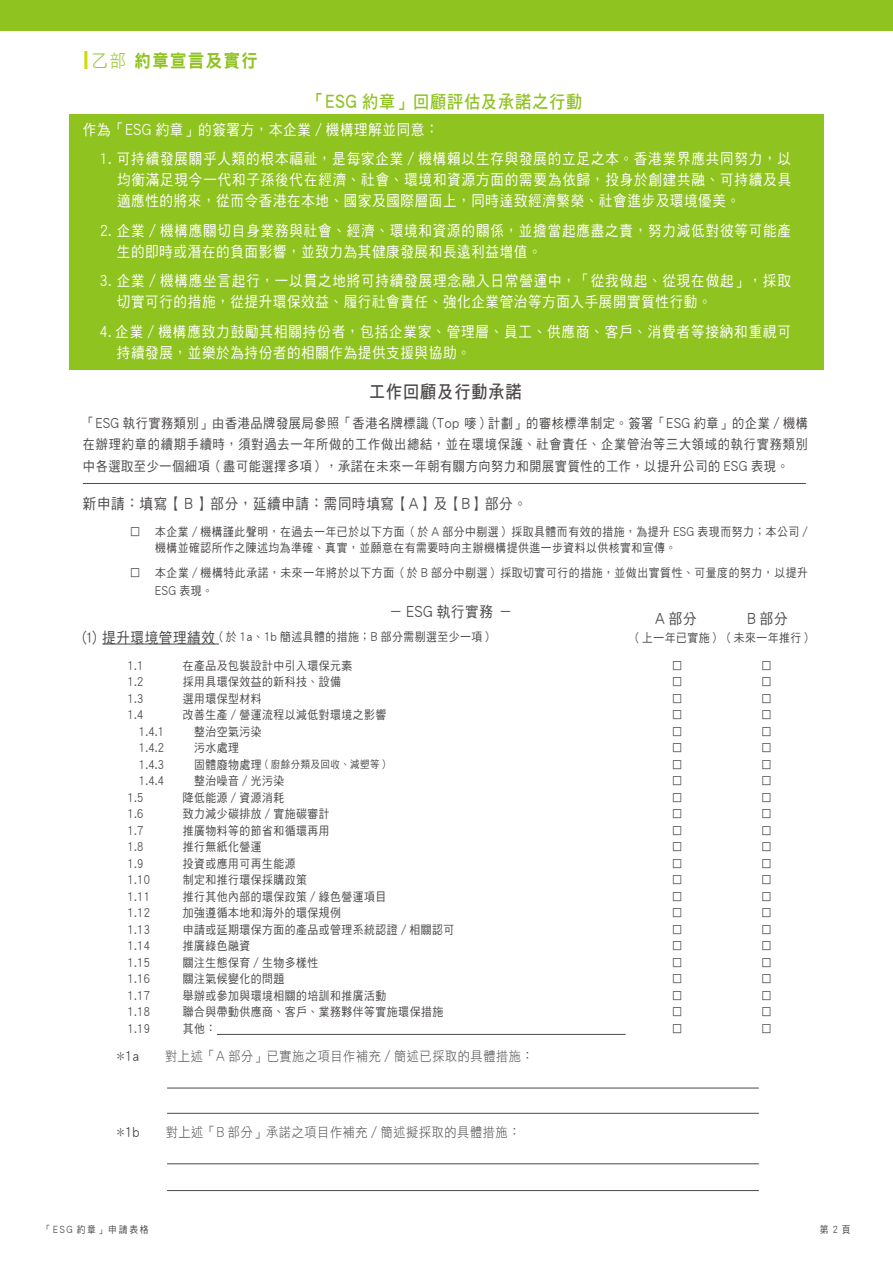
<style>
.page{position:relative;width:893px;height:1263px;background:#fff}
.page>*{position:absolute;margin:0;border:0;box-sizing:border-box;transform-origin:0 0}
.t1{font:18px "DF Hei HK W7";letter-spacing:.05em;color:#8fc31f;scale:.9 1}
.t2{font:18px "DF Hei HK W7";letter-spacing:.05em;color:#4c4948;scale:.9 1}
.t3{font:18px "DF Hei HK W9";letter-spacing:.1em;color:#8fc31f;scale:.9 1}
.t4{font:15px/21px "DF Hei HK W5";letter-spacing:.05em;color:#fff;scale:.9 1}
.t5{font:15px/21px "DF Hei HK W5";letter-spacing:.07em;color:#fff;scale:.9 1}
.t6{font:15px "DF Hei HK W5";letter-spacing:.05em;color:#4c4948;scale:.9 1}
.t7{font:13.5px/21.5px "DF Hei HK W5";letter-spacing:.05em;color:#4c4948;text-align:justify;scale:.9 1}
.t8{font:13.5px "DF Hei HK W3";letter-spacing:.05em;color:#4c4948;scale:.9 1}
.t9{font:12px/16.5px "DF Hei HK W5";letter-spacing:.05em;color:#4c4948;scale:.9 1}
.t10{font:10.5px "DF Hei HK W5";letter-spacing:.05em;color:#4c4948;scale:.9 1}
.t11{font:9.75px "DF Hei HK W5";letter-spacing:.2em;color:#4c4948;scale:.9 1}
.s1{font-family:"DF Hei HK W3"}
.s2{font-size:15px}
.s3{font-size:12px}
.s4{font-family:"DF Hei HK W5"}
.s5{font-family:"DF Hei HK W7"}
</style>
<div class="page">
<div style="left:0;top:0;width:893px;height:31px;background:#8fc31f"></div>
<div style="left:69px;top:114px;width:755px;height:256px;background:#8fc31f"></div>
<hr style="left:102px;top:644px;width:117px;height:1px;background:#4c4948">
<hr style="left:217px;top:1034px;width:409px;height:1px;background:#4c4948">
<hr style="left:167px;top:1088px;width:592px;height:1px;background:#4c4948">
<hr style="left:167px;top:1113px;width:592px;height:1px;background:#4c4948">
<hr style="left:167px;top:1163px;width:592px;height:1px;background:#4c4948">
<hr style="left:167px;top:1190px;width:592px;height:1px;background:#4c4948">
<hr style="left:83px;top:483px;width:723px;height:1px;background:#4c4948">
<hr style="left:84px;top:51px;width:3px;height:18px;background:#cfdb00">
<h1 class="t3" style="left:92px;top:50px;width:186px"><span class="s1">乙部</span> 約章宣言及實行</h1>
<h1 class="t1" style="left:308px;top:92px;width:306px">「ESG 約章」回顧評估及承諾之行動</h1>
<p class="t4" style="left:83px;top:119px;width:397px">作為「ESG 約章」的簽署方，本企業／機構理解並同意：</p>
<p class="t4" style="left:117px;top:148px;width:750px;text-align:justify;text-indent:-17px">1. 可持續發展關乎人類的根本福祉，是每家企業／機構賴以生存與發展的立足之本。香港業界應共同努力，以均衡滿足現今一代和子孫後代在經濟、社會、環境和資源方面的需要為依歸，投身於創建共融、可持續及具適應性的將來，從而令香港在本地、國家及國際層面上，同時達致經濟繁榮、社會進步及環境優美。</p>
<p class="t4" style="left:117px;top:220px;width:750px;text-indent:-17px">2. 企業／機構應關切自身業務與社會、經濟、環境和資源的關係，並擔當起應盡之責，努力減低對彼等可能產生的即時或潛在的負面影響，並致力為其健康發展和長遠利益增值。</p>
<p class="t4" style="left:117px;top:270px;width:750px;text-indent:-17px">3. 企業／機構應坐言起行，一以貫之地將可持續發展理念融入日常營運中，「從我做起、從現在做起」，採取切實可行的措施，從提升環保效益、履行社會責任、強化企業管治等方面入手展開實質性行動。</p>
<p class="t5" style="left:117px;top:321px;width:751px;text-indent:-17px">4. 企業／機構應致力鼓勵其相關持份者，包括企業家、管理層、員工、供應商、客戶、消費者等接納和重視可持續發展，並樂於為持份者的相關作為提供支援與協助。</p>
<h1 class="t2" style="left:369px;top:382px;width:171px">工作回顧及行動承諾</h1>
<p class="t7" style="left:83px;top:412px;width:807px">「ESG 執行實務類別」由香港品牌發展局參照「香港名牌標識 (Top 嘜 ) 計劃」的審核標準制定。簽署「ESG 約章」的企業 / 機構在辦理約章的續期手續時，須對過去一年所做的工作做出總結，並在環境保護、社會責任、企業管治等三大領域的執行實務類別中各選取至少一個細項（盡可能選擇多項），承諾在未來一年朝有關方向努力和開展實質性的工作，以提升公司的 ESG 表現。</p>
<p class="t6" style="left:83px;top:495px;width:495px">新申請：填寫【Ｂ】部分，延續申請：需同時填寫【A】及【B】部分。</p>
<p class="t9" style="left:155px;top:523px;width:727px;text-indent:-26px">□ 本企業 / 機構謹此聲明，在過去一年已於以下方面 ( 於 A 部分中剔選 ) 採取具體而有效的措施，為提升 ESG 表現而努力；本公司 /機構並確認所作之陳述均為準確、真實，並願意在有需要時向主辦機構提供進一步資料以供核實和宣傳。</p>
<p class="t9" style="left:155px;top:564px;width:727px;line-height:18px;text-indent:-26px">□ 本企業 / 機構特此承諾，未來一年將於以下方面 ( 於 B 部分中剔選 ) 採取切實可行的措施，並做出實質性、可量度的努力，以提升<br>ESG 表現。</p>
<p class="t6" style="left:389px;top:604px;width:138px">－ ESG 執行實務 －</p>
<p class="t9" style="left:83px;top:629px;width:453px"><span class="s2">⑴ 提升環境管理績效</span> ( 於 1a、1b 簡述具體的措施；B 部分需剔選至少一項 )</p>
<p class="t9" style="left:128px;top:657px;width:19px">1.1</p>
<p class="t9" style="left:128px;top:673px;width:19px">1.2</p>
<p class="t9" style="left:128px;top:690px;width:19px">1.3</p>
<p class="t9" style="left:128px;top:706px;width:19px">1.4</p>
<p class="t9" style="left:139px;top:723px;width:30px">1.4.1</p>
<p class="t9" style="left:139px;top:739px;width:30px">1.4.2</p>
<p class="t9" style="left:139px;top:756px;width:30px">1.4.3</p>
<p class="t9" style="left:139px;top:772px;width:30px">1.4.4</p>
<p class="t9" style="left:128px;top:789px;width:19px">1.5</p>
<p class="t9" style="left:128px;top:805px;width:19px">1.6</p>
<p class="t9" style="left:128px;top:822px;width:19px">1.7</p>
<p class="t9" style="left:128px;top:838px;width:19px">1.8</p>
<p class="t9" style="left:128px;top:855px;width:19px">1.9</p>
<p class="t9" style="left:128px;top:871px;width:27px">1.10</p>
<p class="t9" style="left:128px;top:888px;width:27px">1.11</p>
<p class="t9" style="left:128px;top:904px;width:27px">1.12</p>
<p class="t9" style="left:128px;top:921px;width:27px">1.13</p>
<p class="t9" style="left:128px;top:937px;width:27px">1.14</p>
<p class="t9" style="left:128px;top:954px;width:27px">1.15</p>
<p class="t9" style="left:128px;top:970px;width:27px">1.16</p>
<p class="t9" style="left:128px;top:987px;width:27px">1.17</p>
<p class="t9" style="left:128px;top:1003px;width:27px">1.18</p>
<p class="t9" style="left:128px;top:1020px;width:27px">1.19</p>
<p class="t6" style="left:655px;top:610px;width:48px">A 部分</p>
<p class="t9" style="left:635px;top:629px;width:92px">( 上一年已實施 )</p>
<p class="t6" style="left:747px;top:610px;width:46px">B 部分</p>
<p class="t9" style="left:727px;top:629px;width:92px">( 未來一年推行 )</p>
<p class="t9" style="left:183px;top:657px;width:190px">在產品及包裝設計中引入環保元素</p>
<p class="t9" style="left:183px;top:673px;width:177px">採用具環保效益的新科技、設備</p>
<p class="t9" style="left:183px;top:690px;width:89px">選用環保型材料</p>
<p class="t9" style="left:183px;top:706px;width:228px">改善生產 / 營運流程以減低對環境之影響</p>
<p class="t9" style="left:194px;top:723px;width:76px">整治空氣污染</p>
<p class="t9" style="left:194px;top:739px;width:51px">污水處理</p>
<p class="t10" style="left:194px;top:759px;width:214px"><span class="s3">固體廢物處理</span> ( 廚餘分類及回收、減塑等 )</p>
<p class="t9" style="left:183px;top:772px;width:303px;text-indent:11px">整治噪音 / 光污染<br>降低能源 / 資源消耗<br>致力減少碳排放 / 實施碳審計<br>推廣物料等的節省和循環再用<br>推行無紙化營運<br>投資或應用可再生能源<br>制定和推行環保採購政策<br>推行其他內部的環保政策 / 綠色營運項目<br>加強遵循本地和海外的環保規例<br>申請或延期環保方面的產品或管理系統認證 / 相關認可推廣綠色融資<br>關注生態保育 / 生物多樣性<br>關注氣候變化的問題<br>舉辦或參加與環境相關的培訓和推廣活動<br>聯合與帶動供應商、客戶、業務夥伴等實施環保措施其他：</p>
<p class="t9" style="left:672px;top:657px;width:14px;text-align:justify">□ □ □ □ □ □ □ □ □ □ □ □ □ □ □ □ □ □ □ □ □ □ □</p>
<p class="t9" style="left:761px;top:657px;width:13px;text-align:justify">□ □ □ □ □ □ □ □ □ □ □ □ □ □ □ □ □ □ □ □ □ □ □</p>
<p class="t8" style="left:117px;top:1049px;width:465px">*<span class="s4">1a</span><span class="s5">　　</span>對上述「A 部分」已實施之項目作補充 / 簡述已採取的具體措施：</p>
<p class="t8" style="left:117px;top:1125px;width:450px">*<span class="s4">1b</span><span class="s5">　　</span>對上述「B 部分」承諾之項目作補充 / 簡述擬採取的具體措施：</p>
<p class="t11" style="left:43px;top:1224px;width:119px">「ESG 約章」申請表格</p>
<p class="t11" style="left:820px;top:1224px;width:35px">第2頁</p>
</div>
